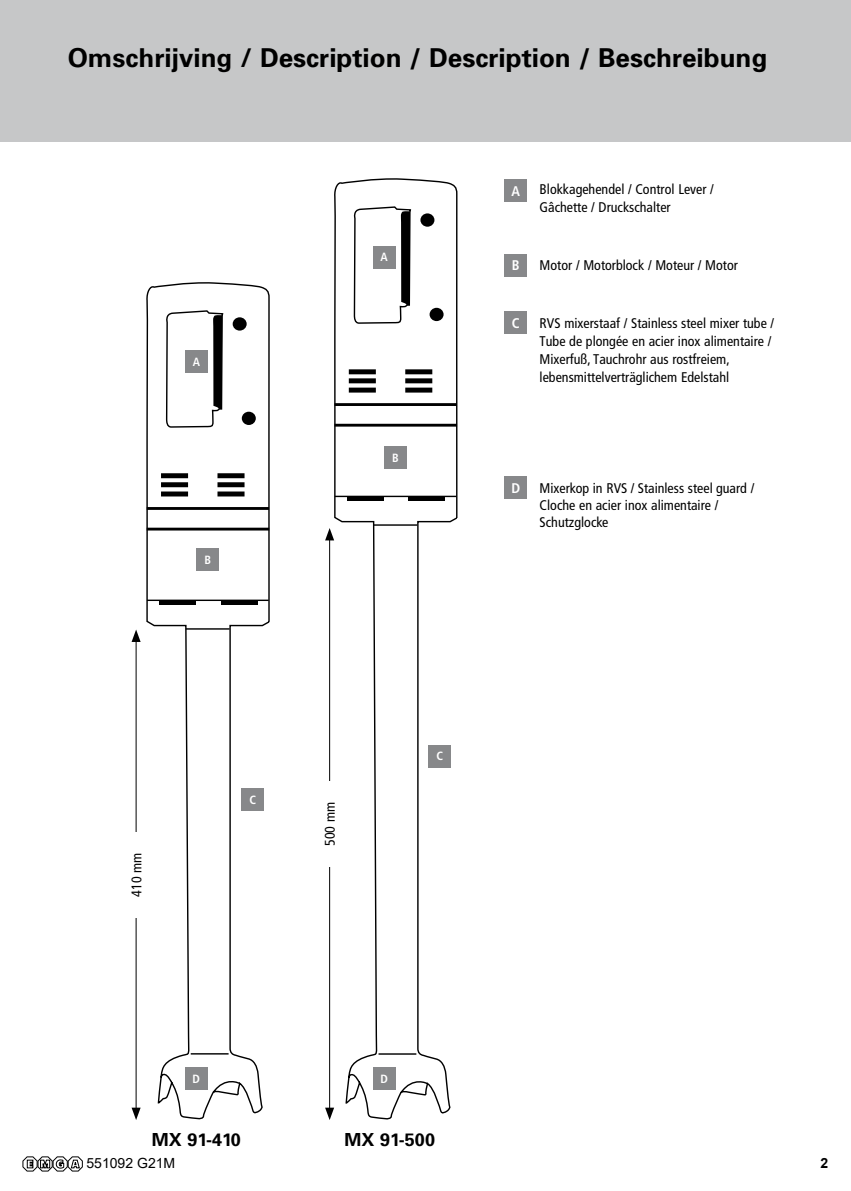
<style>
.page{position:relative;width:851px;height:1191px;background:#fff}
.page>*{position:absolute;margin:0;border:0;box-sizing:border-box;transform-origin:0 0}
.t1{font:700 26px "Univers";color:#000}
.t2{font:700 18px "Univers";color:#000}
.t3{font:condensed 14px/18px "Frutiger";color:#000}
.t4{font:14px "Arial";color:#000}
.t5{font:700 condensed 14px "Frutiger";color:#fff}
.t6{font:700 14px "Arial";color:#000}
.t7{font:700 condensed 11.8px "Frutiger";color:#fff}
</style>
<div class="page">
<div style="left:0;top:0;width:850px;height:142px;background:#c6c7c8"></div>
<div style="left:504px;top:179px;width:23px;height:23px;background:#87888a"></div>
<div style="left:504px;top:254px;width:23px;height:22px;background:#87888a"></div>
<div style="left:504px;top:311px;width:23px;height:23px;background:#87888a"></div>
<svg style="left:146px;top:282px;width:124px;height:837px"></svg>
<svg style="left:334px;top:178px;width:123px;height:941px"></svg>
<div style="left:241px;top:788px;width:23px;height:23px;background:#87888a"></div>
<div style="left:428px;top:744px;width:23px;height:23px;background:#87888a"></div>
<div style="left:185px;top:1066px;width:23px;height:23px;background:#87888a"></div>
<div style="left:373px;top:1066px;width:22px;height:23px;background:#87888a"></div>
<hr style="left:136px;top:639px;width:1px;height:471px;background:#000">
<svg style="left:131px;top:311px;width:139px;height:331px"></svg>
<svg style="left:131px;top:1107px;width:10px;height:13px"></svg>
<hr style="left:329px;top:537px;width:1px;height:573px;background:#000">
<svg style="left:325px;top:207px;width:132px;height:333px"></svg>
<svg style="left:325px;top:1107px;width:9px;height:13px"></svg>
<div style="left:129px;top:832px;width:14px;height:85px;background:#fff"></div>
<div style="left:322px;top:781px;width:15px;height:85px;background:#fff"></div>
<div style="left:504px;top:476px;width:23px;height:23px;background:#87888a"></div>
<svg style="left:23px;top:1156px;width:60px;height:15px"></svg>
<h1 class="t1" style="left:68px;top:42px;width:701px">Omschrijving / Description / Description / Beschreibung</h1>
<p class="t7" style="left:193px;top:355px;width:9px">A</p>
<p class="t7" style="left:204px;top:553px;width:8px">B</p>
<p class="t7" style="left:380px;top:250px;width:9px">A</p>
<p class="t7" style="left:392px;top:451px;width:8px">B</p>
<p class="t5" style="left:511px;top:183px;width:10px">A</p>
<p class="t3" style="left:539px;top:180px;width:176px">Blokkagehendel / Control Lever /<br>Gâchette / Druckschalter</p>
<p class="t5" style="left:512px;top:257px;width:9px">B</p>
<p class="t3" style="left:539px;top:256px;width:200px">Motor / Motorblock / Moteur / Motor</p>
<p class="t5" style="left:512px;top:315px;width:9px">C</p>
<p class="t3" style="left:539px;top:314px;width:236px">RVS mixerstaaf / Stainless steel mixer tube / Tube de plongée en acier inox alimentaire / Mixerfuß, Tauchrohr aus rostfreiem, lebensmittelverträglichem Edelstahl</p>
<p class="t5" style="left:511px;top:480px;width:10px">D</p>
<p class="t3" style="left:539px;top:480px;width:216px;line-height:16.8px">Mixerkop in RVS / Stainless steel guard /<br>Cloche en acier inox alimentaire /<br>Schutzglocke</p>
<p class="t3" style="left:128px;top:897px;width:46px;rotate:-90deg">410 mm</p>
<p class="t7" style="left:249px;top:793px;width:8px">C</p>
<p class="t3" style="left:321px;top:846px;width:46px;rotate:-90deg">500 mm</p>
<p class="t7" style="left:436px;top:749px;width:8px">C</p>
<p class="t7" style="left:192px;top:1071px;width:9px">D</p>
<p class="t7" style="left:380px;top:1071px;width:9px">D</p>
<p class="t2" style="left:152px;top:1128px;width:90px">MX 91-410</p>
<p class="t2" style="left:344px;top:1128px;width:92px">MX 91-500</p>
<p class="t4" style="left:86px;top:1153px;width:90px">551092 G21M</p>
<p class="t6" style="left:820px;top:1153px;width:9px">2</p>
</div>
